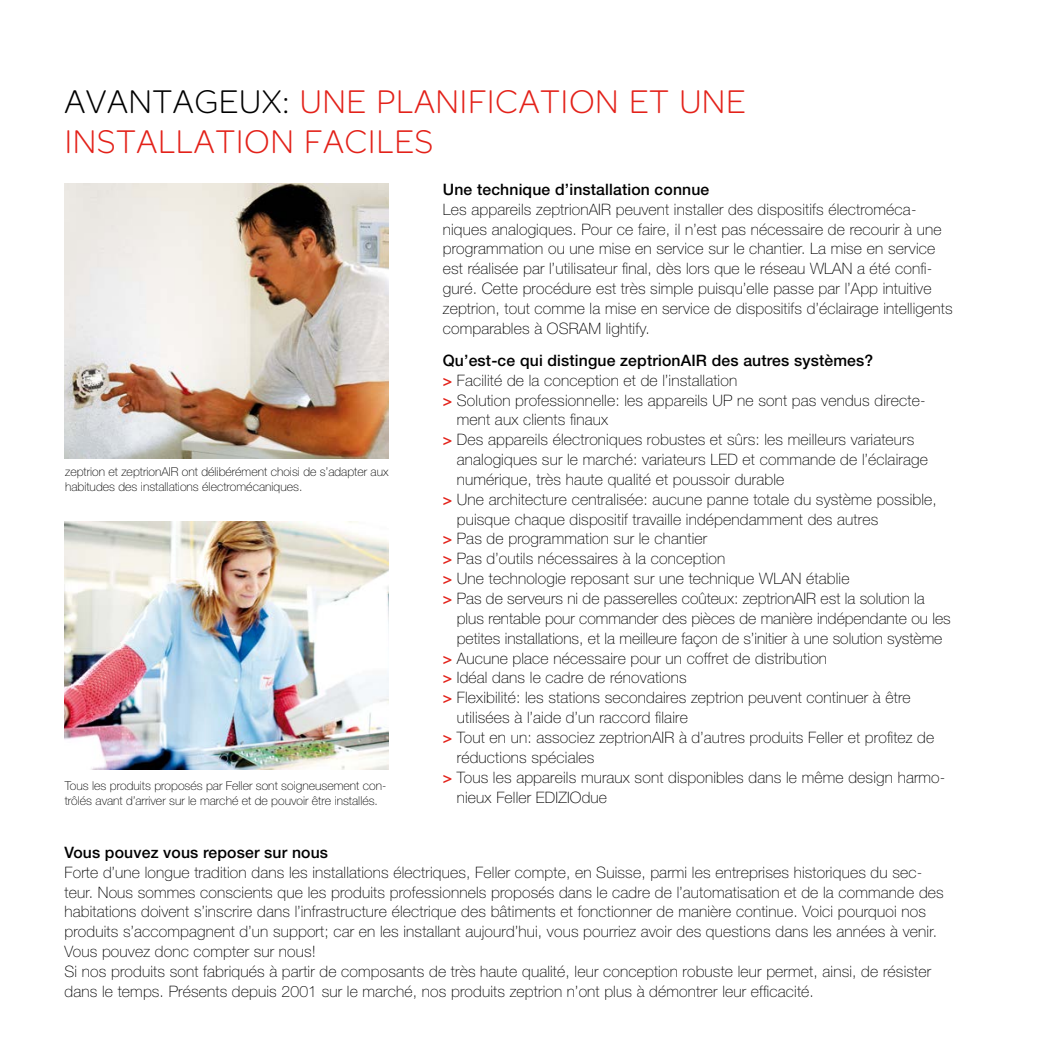
<style>
.page{position:relative;width:1042px;height:1042px;background:#fff}
.page>*{position:absolute;margin:0;border:0;box-sizing:border-box;transform-origin:0 0}
.t1{font:300 35px/39.7px "SE Optimist";letter-spacing:.015em;color:#e32119}
.t2{font:100 15.75px/19.8px "Helvetica Neue LT Pro";letter-spacing:.01em;color:#000}
.t3{font:500 15.75px "Helvetica Neue LT Pro";letter-spacing:.01em;color:#000}
.t4{font:100 12.25px/14.7px "Helvetica Neue LT Pro";color:#000}
.s1{color:#000}
.s2{font-weight:500;color:#e32119}
</style>
<div class="page">
<img style="left:64px;top:184px;width:325px;height:274px">
<img style="left:64px;top:521px;width:325px;height:248px">
<h1 class="t1" style="left:64px;top:82px;width:683px"><span class="s1">AVANTAGEUX:</span> UNE PLANIFICATION ET UNE<br>INSTALLATION FACILES</h1>
<p class="t3" style="left:443px;top:180px;width:268px">Une technique d’installation connue</p>
<p class="t2" style="left:443px;top:199px;width:511px">Les appareils zeptrionAIR peuvent installer des dispositifs électroméca&shy;niques analogiques. Pour ce faire, il n’est pas nécessaire de recourir à une programmation ou une mise en service sur le chantier. La mise en service est réalisée par l’utilisateur final, dès lors que le réseau WLAN a été confi&shy;guré. Cette procédure est très simple puisqu’elle passe par l’App intuitive zeptrion, tout comme la mise en service de dispositifs d’éclairage intelligents comparables à OSRAM lightify.</p>
<p class="t3" style="left:443px;top:351px;width:432px">Qu’est-ce qui distingue zeptrionAIR des autres systèmes?</p>
<p class="t2" style="left:443px;top:370px;width:296px"><span class="s2">&gt;</span> Facilité de la conception et de l’installation</p>
<p class="t2" style="left:443px;top:390px;width:484px"><span class="s2">&gt;</span> Solution professionnelle: les appareils UP ne sont pas vendus directe-</p>
<p class="t2" style="left:457px;top:410px;width:153px">ment aux clients finaux</p>
<p class="t2" style="left:443px;top:429px;width:473px"><span class="s2">&gt;</span> Des appareils électroniques robustes et sûrs: les meilleurs variateurs</p>
<p class="t2" style="left:457px;top:449px;width:472px">analogiques sur le marché: variateurs LED et commande de l’éclairage</p>
<p class="t2" style="left:457px;top:469px;width:329px">numérique, très haute qualité et poussoir durable</p>
<p class="t2" style="left:443px;top:489px;width:495px"><span class="s2">&gt;</span> Une architecture centralisée: aucune panne totale du système possible,</p>
<p class="t2" style="left:457px;top:509px;width:423px">puisque chaque dispositif travaille indépendamment des autres</p>
<p class="t2" style="left:443px;top:529px;width:266px"><span class="s2">&gt;</span> Pas de programmation sur le chantier</p>
<p class="t2" style="left:443px;top:549px;width:284px"><span class="s2">&gt;</span> Pas d’outils nécessaires à la conception</p>
<p class="t2" style="left:443px;top:568px;width:408px"><span class="s2">&gt;</span> Une technologie reposant sur une technique WLAN établie</p>
<p class="t2" style="left:443px;top:588px;width:483px"><span class="s2">&gt;</span> Pas de serveurs ni de passerelles coûteux: zeptrionAIR est la solution la</p>
<p class="t2" style="left:457px;top:608px;width:495px">plus rentable pour commander des pièces de manière indépendante ou les</p>
<p class="t2" style="left:457px;top:628px;width:487px">petites installations, et la meilleure façon de s’initier à une solution système</p>
<p class="t2" style="left:443px;top:648px;width:386px"><span class="s2">&gt;</span> Aucune place nécessaire pour un coffret de distribution</p>
<p class="t2" style="left:443px;top:668px;width:245px"><span class="s2">&gt;</span> Idéal dans le cadre de rénovations</p>
<p class="t2" style="left:443px;top:687px;width:469px"><span class="s2">&gt;</span> Flexibilité: les stations secondaires zeptrion peuvent continuer à être</p>
<p class="t2" style="left:457px;top:707px;width:232px">utilisées à l’aide d’un raccord filaire</p>
<p class="t2" style="left:443px;top:727px;width:493px"><span class="s2">&gt;</span> Tout en un: associez zeptrionAIR à d’autres produits Feller et profitez de</p>
<p class="t2" style="left:457px;top:747px;width:139px">réductions spéciales</p>
<p class="t2" style="left:443px;top:767px;width:504px"><span class="s2">&gt;</span> Tous les appareils muraux sont disponibles dans le même design harmo-</p>
<p class="t2" style="left:457px;top:787px;width:152px">nieux Feller EDIZIOdue</p>
<p class="t4" style="left:65px;top:464px;width:325px">zeptrion et zeptrionAIR ont délibérément choisi de s’adapter aux habitudes des installations électromécaniques.</p>
<p class="t4" style="left:65px;top:778px;width:323px">Tous les produits proposés par Feller sont soigneusement con&shy;trôlés avant d’arriver sur le marché et de pouvoir être installés.</p>
<p class="t3" style="left:64px;top:843px;width:265px">Vous pouvez vous reposer sur nous</p>
<p class="t2" style="left:64px;top:862px;width:881px">Forte d’une longue tradition dans les installations électriques, Feller compte, en Suisse, parmi les entreprises historiques du sec&shy;teur. Nous sommes conscients que les produits professionnels proposés dans le cadre de l’automatisation et de la commande des habitations doivent s’inscrire dans l’infrastructure électrique des bâtiments et fonctionner de manière continue. Voici pourquoi nos produits s’accompagnent d’un support; car en les installant aujourd’hui, vous pourriez avoir des questions dans les années à venir.<br>Vous pouvez donc compter sur nous!<br>Si nos produits sont fabriqués à partir de composants de très haute qualité, leur conception robuste leur permet, ainsi, de résister dans le temps. Présents depuis 2001 sur le marché, nos produits zeptrion n’ont plus à démontrer leur efficacité.</p>
</div>
